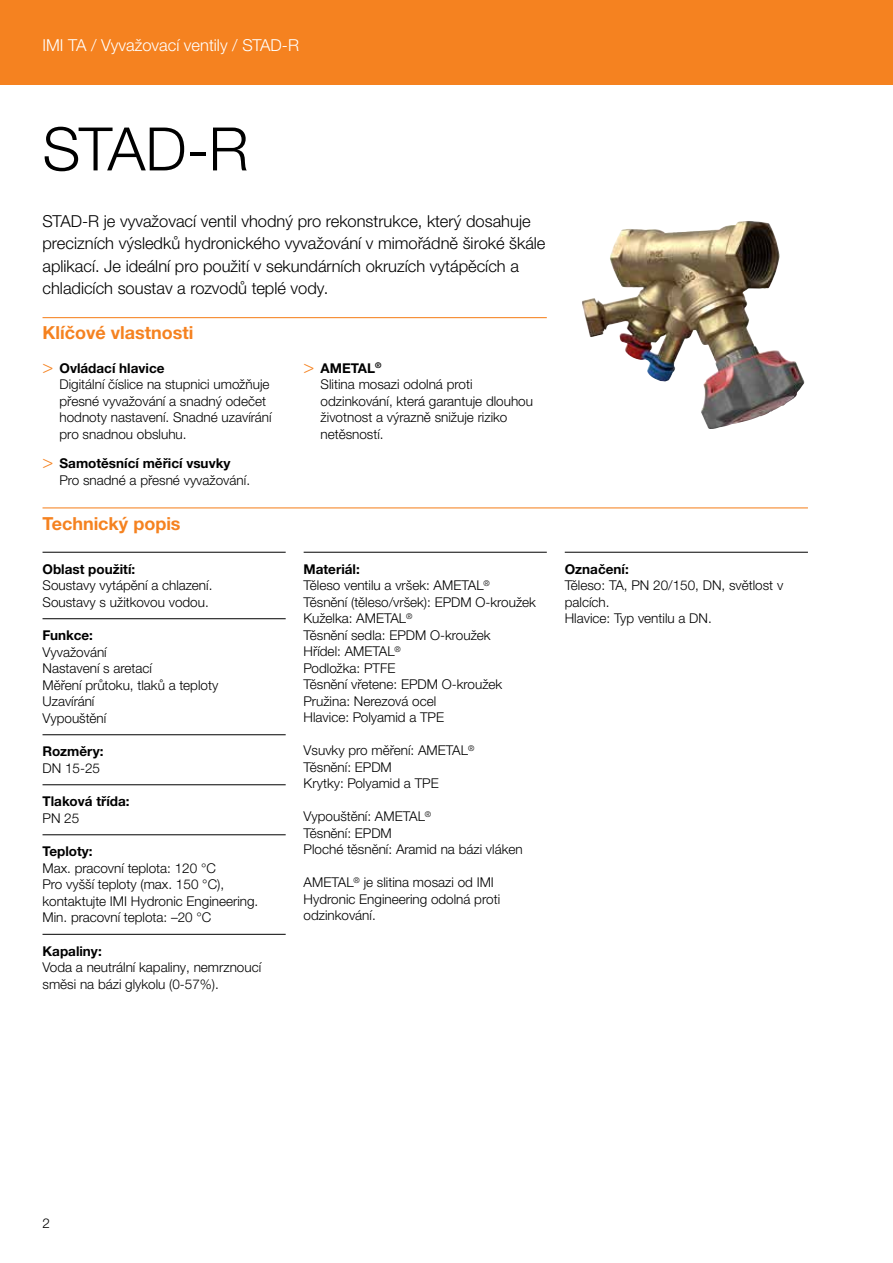
<style>
.page{position:relative;width:893px;height:1263px;background:#fff}
.page>*{position:absolute;margin:0;border:0;box-sizing:border-box;transform-origin:0 0}
.t1{font:300 60px "Helvetica Neue LTW1 G";color:#000}
.t2{font:700 18px "Helvetica Neue LTW1 G";color:#f58220}
.t3{font:300 16.5px/22.5px "Helvetica Neue LTW1 G";color:#000}
.t4{font:300 16.5px "Helvetica Neue LTW1 G";color:#fff}
.t5{font:300 13.5px/16.5px "Helvetica Neue LTW1 G";color:#000}
.t6{font:700 13.5px "Helvetica Neue LTW1 G";color:#000}
.s1{font-family:"Helvetica Neue LT Std";font-size:18px;color:#f58220}
.s2{font-weight:700}
</style>
<div class="page">
<div style="left:0;top:0;width:893px;height:85px;background:#f58220"></div>
<hr style="left:43px;top:317px;width:504px;height:1px;background:#f58220">
<hr style="left:43px;top:507px;width:765px;height:1px;background:#f58220">
<hr style="left:43px;top:552px;width:243px;height:1px;background:#000">
<hr style="left:43px;top:618px;width:243px;height:1px;background:#000">
<hr style="left:43px;top:734px;width:243px;height:1px;background:#000">
<hr style="left:43px;top:784px;width:243px;height:1px;background:#000">
<hr style="left:43px;top:834px;width:243px;height:1px;background:#000">
<hr style="left:43px;top:934px;width:243px;height:1px;background:#000">
<hr style="left:304px;top:552px;width:243px;height:1px;background:#000">
<hr style="left:565px;top:552px;width:243px;height:1px;background:#000">
<img style="left:582px;top:221px;width:162px;height:161px">
<p class="t4" style="left:43px;top:35px;width:258px">IMI TA / Vyvažovací ventily / STAD-R</p>
<h1 class="t1" style="left:43px;top:112px;width:208px">STAD-R</h1>
<p class="t3" style="left:43px;top:210px;width:504px">STAD-R je vyvažovací ventil vhodný pro rekonstrukce, který dosahuje precizních výsledků hydronického vyvažování v mimořádně široké škále aplikací. Je ideální pro použití v sekundárních okruzích vytápěcích a chladicích soustav a rozvodů teplé vody.</p>
<h2 class="t2" style="left:43px;top:322px;width:152px">Klíčové vlastnosti</h2>
<p class="t5" style="left:60px;top:360px;width:213px;text-indent:-17px"><span class="s1">&gt;</span> <span class="s2">Ovládací hlavice<br></span>Digitální číslice na stupnici umožňuje přesné vyvažování a snadný odečet hodnoty nastavení. Snadné uzavírání pro snadnou obsluhu.</p>
<p class="t5" style="left:60px;top:455px;width:192px;text-indent:-17px"><span class="s1">&gt;</span> <span class="s2">Samotěsnící měřicí vsuvky<br></span>Pro snadné a přesné vyvažování.</p>
<p class="t5" style="left:321px;top:360px;width:214px;text-indent:-17px"><span class="s1">&gt;</span> <span class="s2">AMETAL</span><sup>®<br></sup>Slitina mosazi odolná proti odzinkování, která garantuje dlouhou životnost a výrazně snižuje riziko netěsností.</p>
<h2 class="t2" style="left:43px;top:512px;width:140px">Technický popis</h2>
<p class="t6" style="left:43px;top:561px;width:94px">Oblast použití:</p>
<p class="t5" style="left:43px;top:577px;width:171px">Soustavy vytápění a chlazení.<br>Soustavy s užitkovou vodou.</p>
<p class="t6" style="left:43px;top:627px;width:52px">Funkce:</p>
<p class="t5" style="left:43px;top:644px;width:177px">Vyvažování<br>Nastavení s aretací<br>Měření průtoku, tlaků a teploty<br>Uzavírání<br>Vypouštění</p>
<p class="t6" style="left:43px;top:743px;width:62px">Rozměry:</p>
<p class="t5" style="left:43px;top:760px;width:59px">DN 15-25</p>
<p class="t6" style="left:43px;top:793px;width:89px">Tlaková třída:</p>
<p class="t5" style="left:43px;top:810px;width:38px">PN 25</p>
<p class="t6" style="left:43px;top:843px;width:52px">Teploty:</p>
<p class="t5" style="left:43px;top:860px;width:217px">Max. pracovní teplota: 120 °C<br>Pro vyšší teploty (max. 150 °C), kontaktujte IMI Hydronic Engineering.<br>Min. pracovní teplota: –20 °C</p>
<p class="t6" style="left:43px;top:943px;width:61px">Kapaliny:</p>
<p class="t5" style="left:43px;top:959px;width:220px">Voda a neutrální kapaliny, nemrznoucí směsi na bázi glykolu (0-57%).</p>
<p class="t5" style="left:304px;top:561px;width:234px"><span class="s2">Materiál:<br></span>Těleso ventilu a vršek: AMETAL<sup>®<br></sup>Těsnění (těleso/vršek): EPDM O-kroužek<br>Kuželka: AMETAL<sup>®<br></sup>Těsnění sedla: EPDM O-kroužek<br>Hřídel: AMETAL<sup>®<br></sup>Podložka: PTFE<br>Těsnění vřetene: EPDM O-kroužek<br>Pružina: Nerezová ocel<br>Hlavice: Polyamid a TPE</p>
<p class="t5" style="left:304px;top:742px;width:172px">Vsuvky pro měření: AMETAL<sup>®<br></sup>Těsnění: EPDM<br>Krytky: Polyamid a TPE</p>
<p class="t5" style="left:304px;top:808px;width:220px">Vypouštění: AMETAL<sup>®<br></sup>Těsnění: EPDM<br>Ploché těsnění: Aramid na bázi vláken</p>
<p class="t5" style="left:304px;top:874px;width:198px">AMETAL<sup>®</sup> je slitina mosazi od IMI<br>Hydronic Engineering odolná proti odzinkování.</p>
<p class="t6" style="left:565px;top:561px;width:66px">Označení:</p>
<p class="t5" style="left:565px;top:577px;width:220px">Těleso: TA, PN 20/150, DN, světlost v palcích.<br>Hlavice: Typ ventilu a DN.</p>
<p class="t5" style="left:43px;top:1215px;width:9px">2</p>
</div>
